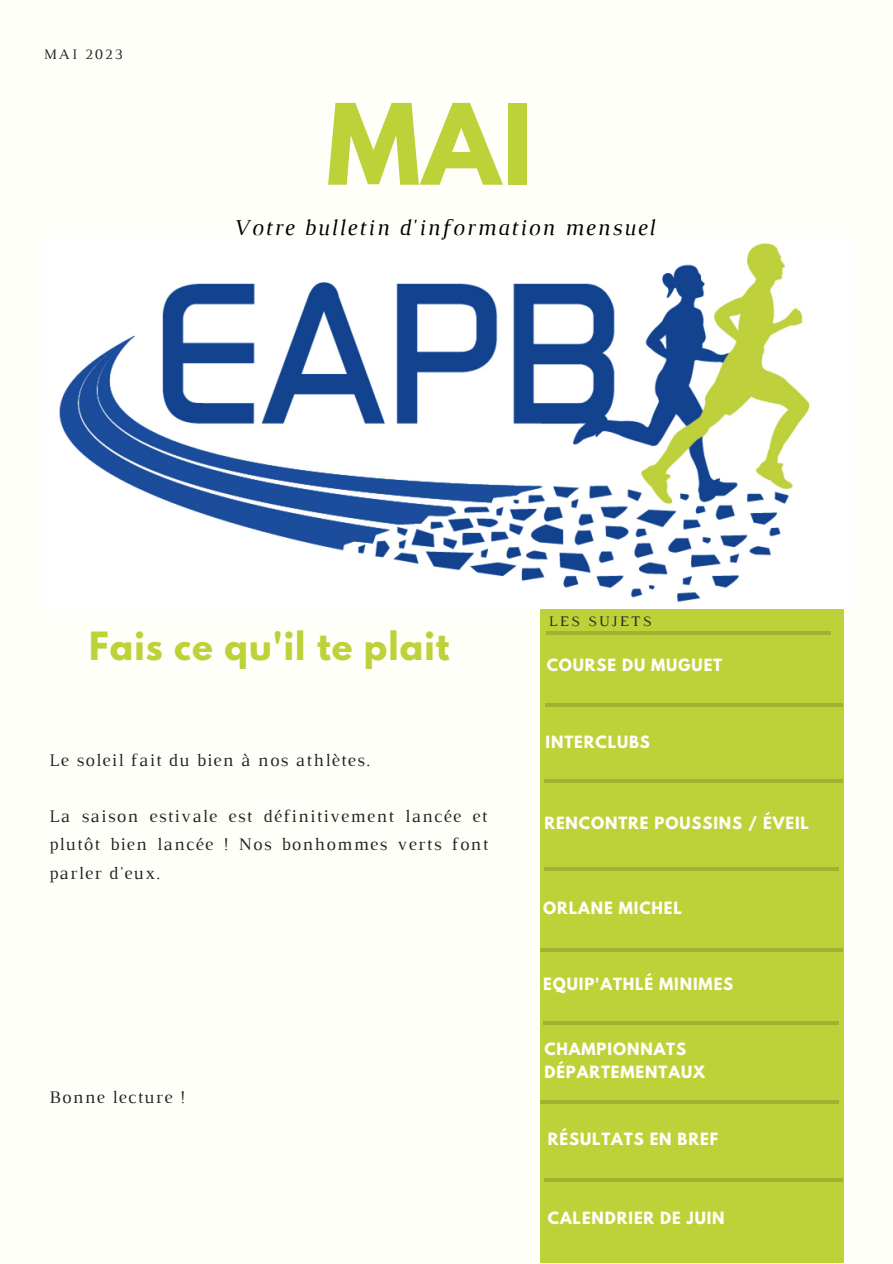
<style>
.page{position:relative;width:893px;height:1264px;background:#fff}
.page>*{position:absolute;margin:0;border:0;box-sizing:border-box;transform-origin:0 0}
.t1{font:700 99.15px "League Spartan";color:#bdd139}
.t2{font:700 34.5px "League Spartan";letter-spacing:.03em;color:#bdd139}
.t3{font:italic 23.1px "Luthier";letter-spacing:.07em;color:#000}
.t4{font:18px/28px "Luthier";letter-spacing:.07em;color:#222;text-align:justify}
.t5{font:700 15px/23.5px "League Spartan";letter-spacing:.06em;color:#fffff9}
.t6{font:14.85px "Luthier";letter-spacing:.14em;color:#222}
</style>
<div class="page">
<div style="left:0;top:0;width:892px;height:1262px;background:#fffff9"></div>
<div style="left:540px;top:609px;width:303px;height:653px;background:#bdd139"></div>
<hr style="left:544px;top:779px;width:299px;height:3px;background:#000">
<hr style="left:544px;top:867px;width:294px;height:3px;background:#000">
<img style="left:59px;top:243px;width:751px;height:359px">
<hr style="left:545px;top:703px;width:298px;height:3px;background:#000">
<hr style="left:540px;top:1100px;width:298px;height:4px;background:#a1b230">
<hr style="left:546px;top:631px;width:284px;height:3px;background:#000">
<svg style="left:544px;top:1178px;width:298px;height:3px"></svg>
<hr style="left:540px;top:948px;width:302px;height:3px;background:#000">
<hr style="left:543px;top:1021px;width:295px;height:3px;background:#000">
<p class="t6" style="left:44px;top:49px;width:81px">MAI 2023</p>
<p class="t1" style="left:326px;top:95px;width:208px">MAI</p>
<p class="t3" style="left:233px;top:219px;width:424px">Votre bulletin d'information mensuel</p>
<p class="t6" style="left:549px;top:615px;width:104px">LES SUJETS</p>
<p class="t2" style="left:89px;top:629px;width:362px">Fais ce qu'il te plait</p>
<p class="t4" style="left:49px;top:747px;width:323px">Le soleil fait du bien à nos athlètes.</p>
<p class="t4" style="left:49px;top:803px;width:440px">La saison estivale est définitivement lancée et plutôt bien lancée ! Nos bonhommes verts font parler d'eux.</p>
<p class="t4" style="left:49px;top:1084px;width:137px">Bonne lecture !</p>
<p class="t5" style="left:546px;top:655px;width:177px">COURSE DU MUGUET</p>
<p class="t5" style="left:545px;top:732px;width:106px">INTERCLUBS</p>
<p class="t5" style="left:544px;top:812px;width:266px">RENCONTRE POUSSINS / ÉVEIL</p>
<p class="t5" style="left:543px;top:897px;width:140px">ORLANE MICHEL</p>
<p class="t5" style="left:543px;top:974px;width:192px">EQUIP'ATHLÉ MINIMES</p>
<p class="t5" style="left:544px;top:1038px;width:162px">CHAMPIONNATS<br>DÉPARTEMENTAUX</p>
<p class="t5" style="left:547px;top:1128px;width:172px">RÉSULTATS EN BREF</p>
<p class="t5" style="left:547px;top:1208px;width:178px">CALENDRIER DE JUIN</p>
</div>
